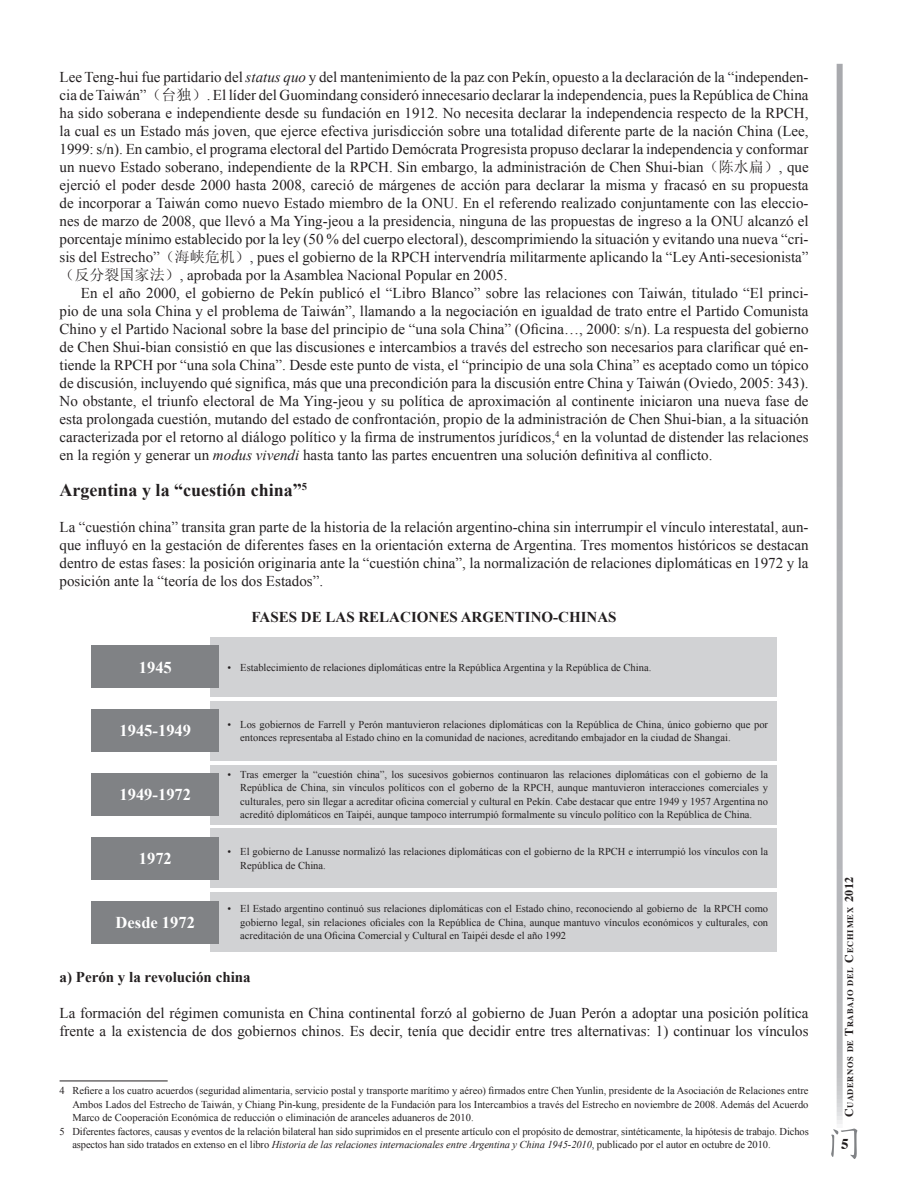
<style>
.page{position:relative;width:915px;height:1191px;background:#fff}
.page>*{position:absolute;margin:0;border:0;box-sizing:border-box;transform-origin:0 0}
.t1{font:700 18px "Times New Roman";color:#231f20}
.t2{font:700 16.5px "Times New Roman";color:#fff}
.t3{font:15px/18px "Times New Roman";color:#231f20;text-align:justify}
.t4{font:700 15px "Times New Roman";color:#231f20}
.t5{font:700 15px "Times";color:#231f20}
.t6{font:10.5px/13.5px "Times New Roman";color:#231f20}
.t7{font:700 8.4px "Times";letter-spacing:.07em;color:#231f20}
.s1{font-style:italic}
.s2{font-family:"Sim Sun"}
.s3{font-size:12px}
</style>
<div class="page">
<svg style="left:836px;top:64px;width:6px;height:1060px;background:#b9babe"></svg>
<svg style="left:831px;top:1128px;width:26px;height:31px"></svg>
<hr style="left:60px;top:1080px;width:108px;height:1px;background:#231f20">
<div style="left:210px;top:637px;width:566px;height:59px;background:#d1d2d4"></div>
<div style="left:91px;top:645px;width:128px;height:43px;background:#808285"></div>
<div style="left:210px;top:701px;width:566px;height:59px;background:#d1d2d4"></div>
<div style="left:91px;top:709px;width:128px;height:43px;background:#808285"></div>
<div style="left:210px;top:765px;width:566px;height:59px;background:#d1d2d4"></div>
<div style="left:91px;top:773px;width:128px;height:43px;background:#808285"></div>
<div style="left:210px;top:828px;width:566px;height:60px;background:#d1d2d4"></div>
<div style="left:91px;top:837px;width:128px;height:42px;background:#808285"></div>
<div style="left:210px;top:892px;width:566px;height:60px;background:#d1d2d4"></div>
<div style="left:91px;top:901px;width:128px;height:42px;background:#808285"></div>
<p class="t3" style="left:60px;top:68px;width:750px">Lee Teng-hui fue partidario del <span class="s1">status quo</span> y del mantenimiento de la paz con Pekín, opuesto a la declaración de la “independen&shy;cia de Taiwán”<span class="s2">（台独）</span>. El líder del Guomindang consideró innecesario declarar la independencia, pues la República de China ha sido soberana e independiente desde su fundación en 1912. No necesita declarar la independencia respecto de la RPCH, la cual es un Estado más joven, que ejerce efectiva jurisdicción sobre una totalidad diferente parte de la nación China (Lee, 1999: s/n). En cambio, el programa electoral del Partido Demócrata Progresista propuso declarar la independencia y conformar un nuevo Estado soberano, independiente de la RPCH. Sin embargo, la administración de Chen Shui-bian<span class="s2">（陈水扁）</span>, que ejerció el poder desde 2000 hasta 2008, careció de márgenes de acción para declarar la misma y fracasó en su propuesta de incorporar a Taiwán como nuevo Estado miembro de la ONU. En el referendo realizado conjuntamente con las eleccio&shy;nes de marzo de 2008, que llevó a Ma Ying-jeou a la presidencia, ninguna de las propuestas de ingreso a la ONU alcanzó el porcentaje mínimo establecido por la ley (50 % del cuerpo electoral), descomprimiendo la situación y evitando una nueva “cri&shy;sis del Estrecho”<span class="s2">（海峡危机）</span>, pues el gobierno de la RPCH intervendría militarmente aplicando la “Ley Anti-secesionista”<span class="s2">（反分裂国家法）</span>, aprobada por la Asamblea Nacional Popular en 2005.</p>
<p class="t3" style="left:60px;top:284px;width:750px;text-indent:21px">En el año 2000, el gobierno de Pekín publicó el “Libro Blanco” sobre las relaciones con Taiwán, titulado “El princi&shy;pio de una sola China y el problema de Taiwán”, llamando a la negociación en igualdad de trato entre el Partido Comunista Chino y el Partido Nacional sobre la base del principio de “una sola China” (Oficina…, 2000: s/n). La respuesta del gobierno de Chen Shui-bian consistió en que las discusiones e intercambios a través del estrecho son necesarios para clarificar qué en&shy;tiende la RPCH por “una sola China”. Desde este punto de vista, el “principio de una sola China” es aceptado como un tópico de discusión, incluyendo qué significa, más que una precondición para la discusión entre China y Taiwán (Oviedo, 2005: 343).<br>No obstante, el triunfo electoral de Ma Ying-jeou y su política de aproximación al continente iniciaron una nueva fase de esta prolongada cuestión, mutando del estado de confrontación, propio de la administración de Chen Shui-bian, a la situación caracterizada por el retorno al diálogo político y la firma de instrumentos jurídicos,<sup>4</sup> en la voluntad de distender las relaciones en la región y generar un <span class="s1">modus vivendi</span> hasta tanto las partes encuentren una solución definitiva al conflicto.</p>
<p class="t1" style="left:60px;top:477px;width:249px">Argentina y la “cuestión china”<sup>5</sup></p>
<p class="t3" style="left:60px;top:518px;width:750px">La “cuestión china” transita gran parte de la historia de la relación argentino-china sin interrumpir el vínculo interestatal, aun&shy;que influyó en la gestación de diferentes fases en la orientación externa de Argentina. Tres momentos históricos se destacan dentro de estas fases: la posición originaria ante la “cuestión china”, la normalización de relaciones diplomáticas en 1972 y la posición ante la “teoría de los dos Estados”.</p>
<p class="t4" style="left:251px;top:606px;width:366px">FASES DE LAS RELACIONES ARGENTINO-CHINAS</p>
<p class="t2" style="left:139px;top:655px;width:34px">1945</p>
<p class="t6" style="left:227px;top:660px;width:425px">• Establecimiento de relaciones diplomáticas entre la República Argentina y la República de China.</p>
<p class="t2" style="left:119px;top:719px;width:73px">1945-1949</p>
<p class="t2" style="left:119px;top:783px;width:73px">1949-1972</p>
<p class="t2" style="left:139px;top:847px;width:34px">1972</p>
<p class="t2" style="left:116px;top:910px;width:81px">Desde 1972</p>
<p class="t6" style="left:240px;top:717px;width:529px;text-indent:-13px">• Los gobiernos de Farrell y Perón mantuvieron relaciones diplomáticas con la República de China, único gobierno que por entonces representaba al Estado chino en la comunidad de naciones, acreditando embajador en la ciudad de Shangai.</p>
<p class="t6" style="left:240px;top:767px;width:529px;text-align:justify;text-indent:-13px">• Tras emerger la “cuestión china”, los sucesivos gobiernos continuaron las relaciones diplomáticas con el gobierno de la República de China, sin vínculos políticos con el goberno de la RPCH, aunque mantuvieron interacciones comerciales y culturales, pero sin llegar a acreditar oficina comercial y cultural en Pekín. Cabe destacar que entre 1949 y 1957 Argentina no acreditó diplomáticos en Taipéi, aunque tampoco interrumpió formalmente su vínculo político con la República de China.</p>
<p class="t6" style="left:240px;top:845px;width:529px;text-indent:-13px">• El gobierno de Lanusse normalizó las relaciones diplomáticas con el gobierno de la RPCH e interrumpió los vínculos con la<br>República de China.</p>
<p class="t6" style="left:240px;top:902px;width:529px;text-align:justify;text-indent:-13px">• El Estado argentino continuó sus relaciones diplomáticas con el Estado chino, reconociendo al gobierno de la RPCH como gobierno legal, sin relaciones oficiales con la República de China, aunque mantuvo vínculos económicos y culturales, con acreditación de una Oficina Comercial y Cultural en Taipéi desde el año 1992</p>
<p class="t4" style="left:60px;top:966px;width:192px">a) Perón y la revolución china</p>
<p class="t3" style="left:60px;top:1004px;width:750px">La formación del régimen comunista en China continental forzó al gobierno de Juan Perón a adoptar una posición política frente a la existencia de dos gobiernos chinos. Es decir, tenía que decidir entre tres alternativas: 1) continuar los vínculos</p>
<p class="t6" style="left:60px;top:1084px;width:750px">4 Refiere a los cuatro acuerdos (seguridad alimentaria, servicio postal y transporte marítimo y aéreo) firmados entre Chen Yunlin, presidente de la Asociación de Relaciones entre</p>
<p class="t6" style="left:72px;top:1097px;width:737px">Ambos Lados del Estrecho de Taiwán, y Chiang Pin-kung, presidente de la Fundación para los Intercambios a través del Estrecho en noviembre de 2008. Además del Acuerdo</p>
<p class="t6" style="left:72px;top:1111px;width:402px">Marco de Cooperación Económica de reducción o eliminación de aranceles aduaneros de 2010.</p>
<p class="t6" style="left:60px;top:1124px;width:750px">5 Diferentes factores, causas y eventos de la relación bilateral han sido suprimidos en el presente artículo con el propósito de demostrar, sintéticamente, la hipótesis de trabajo. Dichos</p>
<p class="t6" style="left:72px;top:1138px;width:699px">aspectos han sido tratados en extenso en el libro <span class="s1">Historia de las relaciones internacionales entre Argentina y China 1945-2010</span>, publicado por el autor en octubre de 2010.</p>
<p class="t7" style="left:842px;top:1117px;width:242px;rotate:-90deg"><span class="s3">C</span>uadernos de <span class="s3">T</span>rabajo del <span class="s3">C</span>echimex <span class="s3">2012</span></p>
<p class="t5" style="left:840px;top:1129px;width:9px">5</p>
</div>
